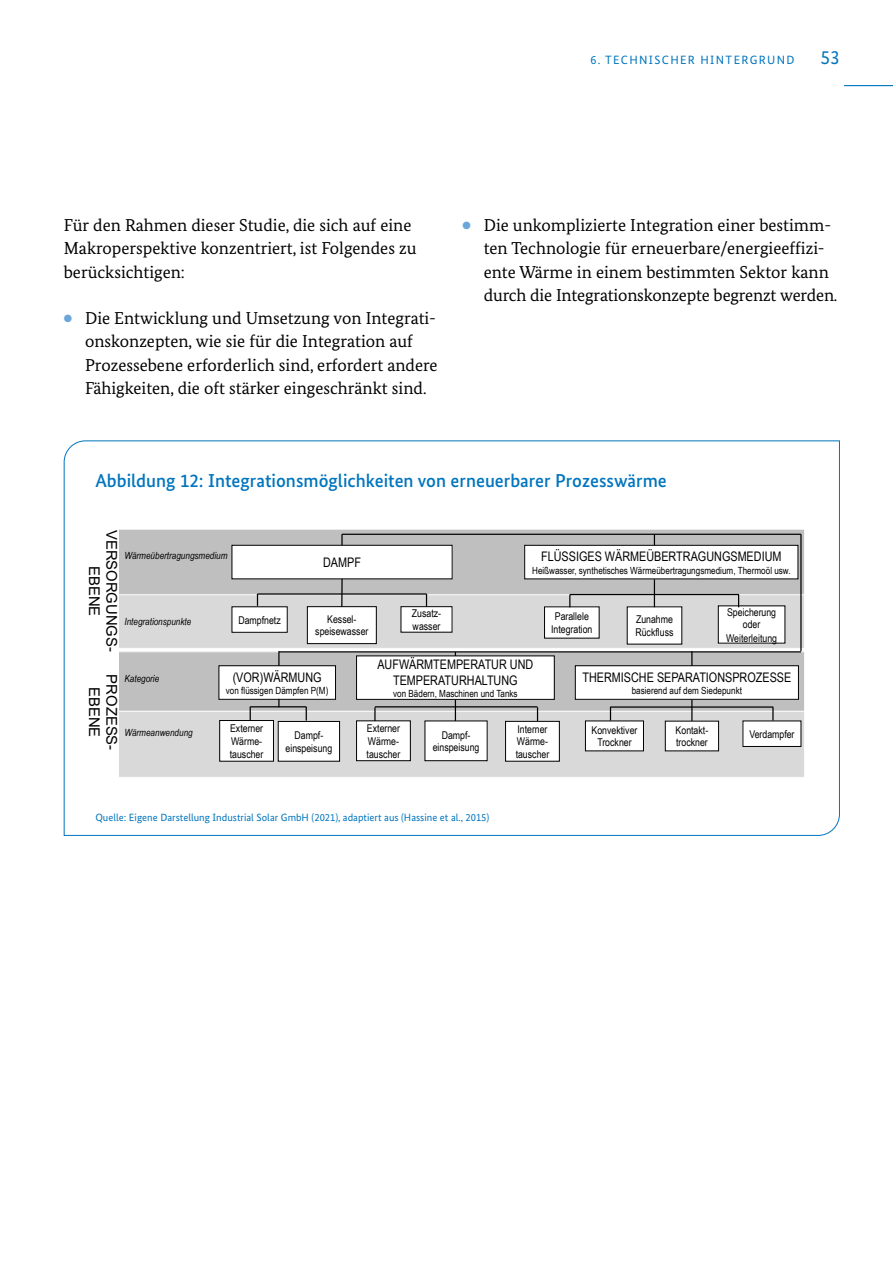
<style>
.page{position:relative;width:893px;height:1263px;background:#fff}
.page>*{position:absolute;margin:0;border:0;box-sizing:border-box;transform-origin:0 0}
.t1{font:19.5px "Bundes Sans";color:#0075be}
.GT_CaptionTableAtTop{font:500 18.75px "Bundes Sans";color:#0075be}
.P{font:17.25px/23.2px "Bundes Serif";color:#000}
.t2{font:14.85px/17.2px "Arial";color:#000;text-align:center}
.t3{font:13.2px/15.6px "Arial Narrow";color:#000;text-align:center}
.t4{font:12px "Bundes Sans";letter-spacing:.11em;color:#0075be}
.t5{font:10.65px/12.8px "Arial Narrow";letter-spacing:-.005em;color:#000;text-align:center}
.t6{font:10.5px "Bundes Sans";color:#0075be}
.t7{font:9.9px "Arial Narrow";color:#000}
.t8{font:italic 9.9px "Arial Narrow";color:#000}
.s1{color:#6ba6db}
</style>
<div class="page">
<svg style="left:63px;top:440px;width:777px;height:396px"></svg>
<hr style="left:844px;top:85px;width:49px;height:1px;background:#0075be">
<p class="t4" style="left:590px;top:53px;width:206px">6. TECHNISCHER HINTERGRUND</p>
<p class="t1" style="left:820px;top:46px;width:21px">53</p>
<p class="P" style="left:64px;top:213px;width:354px">Für den Rahmen dieser Studie, die sich auf eine<br>Makroperspektive konzentriert, ist Folgendes zu berücksichtigen:</p>
<p class="P" style="left:85px;top:306px;width:354px;text-indent:-21px"><span class="s1">●</span> Die Entwicklung und Umsetzung von Integrati&shy;onskonzepten, wie sie für die Integration auf Prozessebene erforderlich sind, erfordert andere Fähigkeiten, die oft stärker eingeschränkt sind.</p>
<p class="P" style="left:484px;top:213px;width:355px;text-indent:-21px"><span class="s1">●</span> Die unkomplizierte Integration einer bestimm&shy;ten Technologie für erneuerbare/energieeffizi&shy;ente Wärme in einem bestimmten Sektor kann durch die Integrationskonzepte begrenzt werden.</p>
<p class="GT_CaptionTableAtTop" style="left:95px;top:470px;width:573px">Abbildung 12: Integrationsmöglichkeiten von erneuerbarer Prozesswärme</p>
<p class="t2" style="left:121px;top:530px;width:124px;rotate:90deg">VERSORGUNGS-<br>EBENE</p>
<p class="t8" style="left:124px;top:550px;width:105px">Wärmeübertragungsmedium</p>
<p class="t8" style="left:124px;top:616px;width:68px">Integrationspunkte</p>
<p class="t5" style="left:238px;top:613px;width:44px">Dampfnetz</p>
<p class="t3" style="left:323px;top:554px;width:39px">DAMPF</p>
<p class="t3" style="left:541px;top:548px;width:242px">FLÜSSIGES WÄRMEÜBERTRAGUNGSMEDIUM</p>
<p class="t7" style="left:532px;top:563px;width:260px">Heißwasser, synthetisches Wärmeübertragungsmedium, Thermoöl usw.</p>
<p class="t5" style="left:315px;top:613px;width:55px">Kessel&shy;speisewasser</p>
<p class="t5" style="left:412px;top:607px;width:31px;text-align:left">Zusatz&shy;wasser</p>
<p class="t5" style="left:551px;top:610px;width:43px;line-height:12.3px">Parallele<br>Integration</p>
<p class="t5" style="left:635px;top:613px;width:40px;line-height:12.3px;text-align:left">Zunahme<br>Rückfluss</p>
<p class="t5" style="left:726px;top:605px;width:52px">Speicherung oder<br>Weiterleitung</p>
<p class="t8" style="left:124px;top:673px;width:36px">Kategorie</p>
<p class="t2" style="left:121px;top:674px;width:77px;rotate:90deg">PROZESS-<br>EBENE</p>
<p class="t8" style="left:124px;top:726px;width:70px">Wärmeanwendung</p>
<p class="t3" style="left:233px;top:669px;width:90px">(VOR)WÄRMUNG</p>
<p class="t7" style="left:226px;top:683px;width:104px">von flüssigen Dämpfen P(M)</p>
<p class="t3" style="left:377px;top:656px;width:158px">AUFWÄRMTEMPERATUR UND<br>TEMPERATURHALTUNG</p>
<p class="t7" style="left:393px;top:686px;width:126px">von Bädern, Maschinen und Tanks</p>
<p class="t3" style="left:582px;top:669px;width:210px">THERMISCHE SEPARATIONSPROZESSE</p>
<p class="t7" style="left:632px;top:683px;width:112px">basierend auf dem Siedepunkt</p>
<p class="t5" style="left:230px;top:722px;width:35px;text-align:left">Externer<br>Wärme&shy;tauscher</p>
<p class="t5" style="left:286px;top:729px;width:48px">Dampf&shy;einspeisung</p>
<p class="t5" style="left:367px;top:722px;width:35px;text-align:left">Externer<br>Wärme&shy;tauscher</p>
<p class="t5" style="left:433px;top:728px;width:48px;line-height:12.3px">Dampf&shy;einspeisung</p>
<p class="t5" style="left:516px;top:722px;width:35px;text-align:left">Interner<br>Wärme&shy;tauscher</p>
<p class="t5" style="left:591px;top:723px;width:47px">Konvektiver<br>Trockner</p>
<p class="t5" style="left:676px;top:723px;width:34px;text-align:left">Kontakt&shy;trockner</p>
<p class="t5" style="left:749px;top:727px;width:47px">Verdampfer</p>
<p class="t6" style="left:95px;top:811px;width:396px">Quelle: Eigene Darstellung Industrial Solar GmbH (2021), adaptiert aus (Hassine et al., 2015)</p>
</div>
